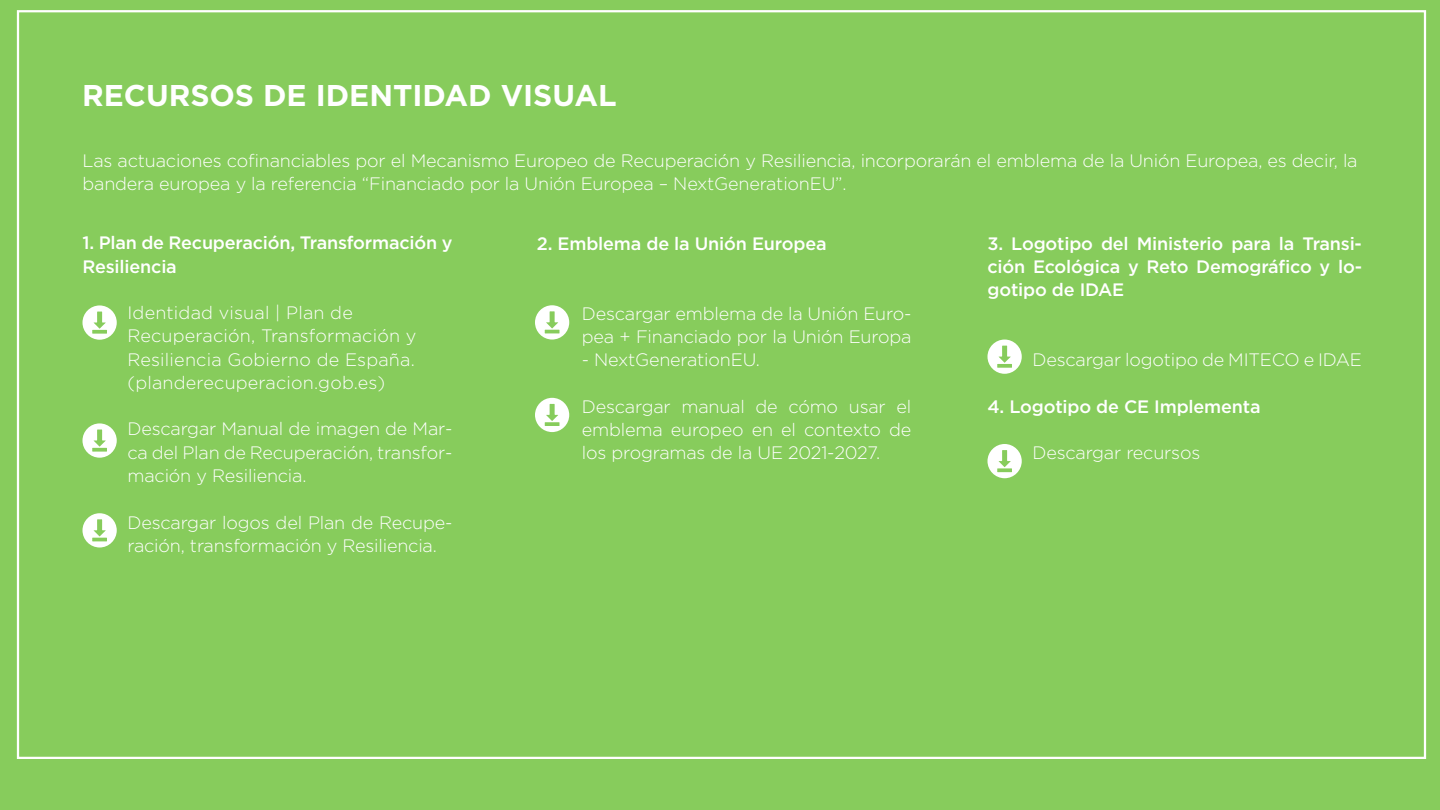
<style>
.page{position:relative;width:1440px;height:810px;background:#87cc5c}
.page>*{position:absolute;margin:0;border:0;box-sizing:border-box;transform-origin:0 0}
.t1{font:700 30px "Gotham";color:#fff}
.t2{font:300 18px/23.2px "Gotham";letter-spacing:-.01em;color:#fff}
.t3{font:500 18px/23.2px "Gotham";letter-spacing:-.01em;color:#fff}
.t4{font:300 18px/23.2px "Gotham";letter-spacing:.01em;color:#fff}
</style>
<div class="page">
<svg style="left:535px;top:305px;width:34px;height:35px"></svg>
<svg style="left:82px;top:423px;width:35px;height:35px"></svg>
<svg style="left:535px;top:398px;width:34px;height:34px"></svg>
<svg style="left:82px;top:305px;width:35px;height:35px"></svg>
<svg style="left:987px;top:340px;width:35px;height:34px"></svg>
<svg style="left:82px;top:513px;width:35px;height:35px"></svg>
<svg style="left:987px;top:444px;width:35px;height:34px"></svg>
<h1 class="t1" style="left:82px;top:75px;width:536px">RECURSOS DE IDENTIDAD VISUAL</h1>
<p class="t2" style="left:82px;top:148px;width:1277px">Las actuaciones cofinanciables por el Mecanismo Europeo de Recuperación y Resiliencia, incorporarán el emblema de la Unión Europea, es decir, la bandera europea y la referencia “Financiado por la Unión Europea – NextGenerationEU”.</p>
<p class="t3" style="left:82px;top:231px;width:371px">1. Plan de Recuperación, Transformación y<br>Resiliencia</p>
<p class="t4" style="left:128px;top:301px;width:290px">Identidad visual | Plan de<br>Recuperación, Transformación y<br>Resiliencia Gobierno de España. (planderecuperacion.gob.es)</p>
<p class="t2" style="left:128px;top:417px;width:327px;text-align:justify">Descargar Manual de imagen de Mar&shy;ca del Plan de Recuperación, transfor&shy;mación y Resiliencia.</p>
<p class="t2" style="left:128px;top:510px;width:327px">Descargar logos del Plan de Recupe&shy;ración, transformación y Resiliencia.</p>
<p class="t3" style="left:537px;top:232px;width:291px">2. Emblema de la Unión Europea</p>
<p class="t2" style="left:582px;top:301px;width:331px">Descargar emblema de la Unión Euro&shy;pea + Financiado por la Unión Europa</p>
<p class="t2" style="left:582px;top:348px;width:180px">- NextGenerationEU.</p>
<p class="t2" style="left:582px;top:394px;width:331px;text-align:justify">Descargar manual de cómo usar el emblema europeo en el contexto de los programas de la UE 2021-2027.</p>
<p class="t3" style="left:987px;top:232px;width:376px;text-align:justify">3. Logotipo del Ministerio para la Transi&shy;ción Ecológica y Reto Demográfico y lo&shy;gotipo de IDAE</p>
<p class="t2" style="left:1032px;top:348px;width:331px">Descargar logotipo de MITECO e IDAE</p>
<p class="t3" style="left:987px;top:394px;width:275px">4. Logotipo de CE Implementa</p>
<p class="t2" style="left:1032px;top:441px;width:169px">Descargar recursos</p>
</div>
